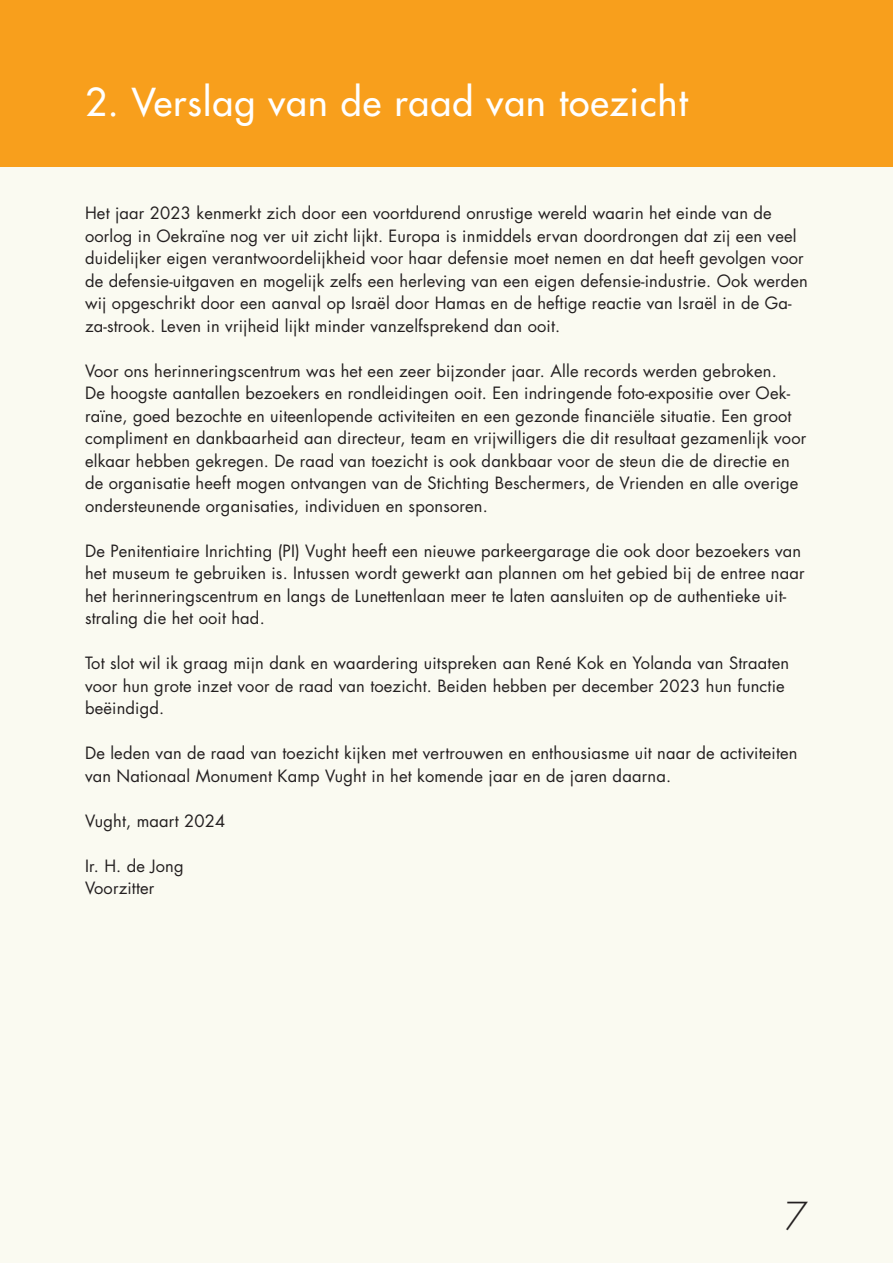
<style>
.page{position:relative;width:893px;height:1263px;background:#fafaf1}
.page>*{position:absolute;margin:0;border:0;box-sizing:border-box;transform-origin:0 0}
.t1{font:500 37.5px "Futura Std";letter-spacing:.03em;color:#fff}
.t2{font:300 37.5px "Futura Std";color:#231f20}
.t3{font:16.5px/22.5px "Futura Std";letter-spacing:.01em;color:#231f20}
</style>
<div class="page">
<div style="left:0;top:0;width:893px;height:166px;background:#f89f1c"></div>
<h1 class="t1" style="left:85px;top:79px;width:604px">2. Verslag van de raad van toezicht</h1>
<p class="t3" style="left:85px;top:202px;width:724px">Het jaar 2023 kenmerkt zich door een voortdurend onrustige wereld waarin het einde van de oorlog in Oekraïne nog ver uit zicht lijkt. Europa is inmiddels ervan doordrongen dat zij een veel duidelijker eigen verantwoordelijkheid voor haar defensie moet nemen en dat heeft gevolgen voor de defensie-uitgaven en mogelijk zelfs een herleving van een eigen defensie-industrie. Ook werden wij opgeschrikt door een aanval op Israël door Hamas en de heftige reactie van Israël in de Ga&shy;za-strook. Leven in vrijheid lijkt minder vanzelfsprekend dan ooit.</p>
<p class="t3" style="left:85px;top:359px;width:723px">Voor ons herinneringscentrum was het een zeer bijzonder jaar. Alle records werden gebroken.<br>De hoogste aantallen bezoekers en rondleidingen ooit. Een indringende foto-expositie over Oek&shy;raïne, goed bezochte en uiteenlopende activiteiten en een gezonde financiële situatie. Een groot compliment en dankbaarheid aan directeur, team en vrijwilligers die dit resultaat gezamenlijk voor elkaar hebben gekregen. De raad van toezicht is ook dankbaar voor de steun die de directie en de organisatie heeft mogen ontvangen van de Stichting Beschermers, de Vrienden en alle overige ondersteunende organisaties, individuen en sponsoren.</p>
<p class="t3" style="left:85px;top:539px;width:721px">De Penitentiaire Inrichting (PI) Vught heeft een nieuwe parkeergarage die ook door bezoekers van het museum te gebruiken is. Intussen wordt gewerkt aan plannen om het gebied bij de entree naar het herinneringscentrum en langs de Lunettenlaan meer te laten aansluiten op de authentieke uit&shy;straling die het ooit had.</p>
<p class="t3" style="left:85px;top:652px;width:706px">Tot slot wil ik graag mijn dank en waardering uitspreken aan René Kok en Yolanda van Straaten voor hun grote inzet voor de raad van toezicht. Beiden hebben per december 2023 hun functie beëindigd.</p>
<p class="t3" style="left:85px;top:742px;width:714px">De leden van de raad van toezicht kijken met vertrouwen en enthousiasme uit naar de activiteiten van Nationaal Monument Kamp Vught in het komende jaar en de jaren daarna.</p>
<p class="t3" style="left:85px;top:809px;width:142px">Vught, maart 2024</p>
<p class="t3" style="left:85px;top:854px;width:100px">Ir. H. de Jong<br>Voorzitter</p>
<h1 class="t2" style="left:785px;top:1194px;width:25px">7</h1>
</div>
